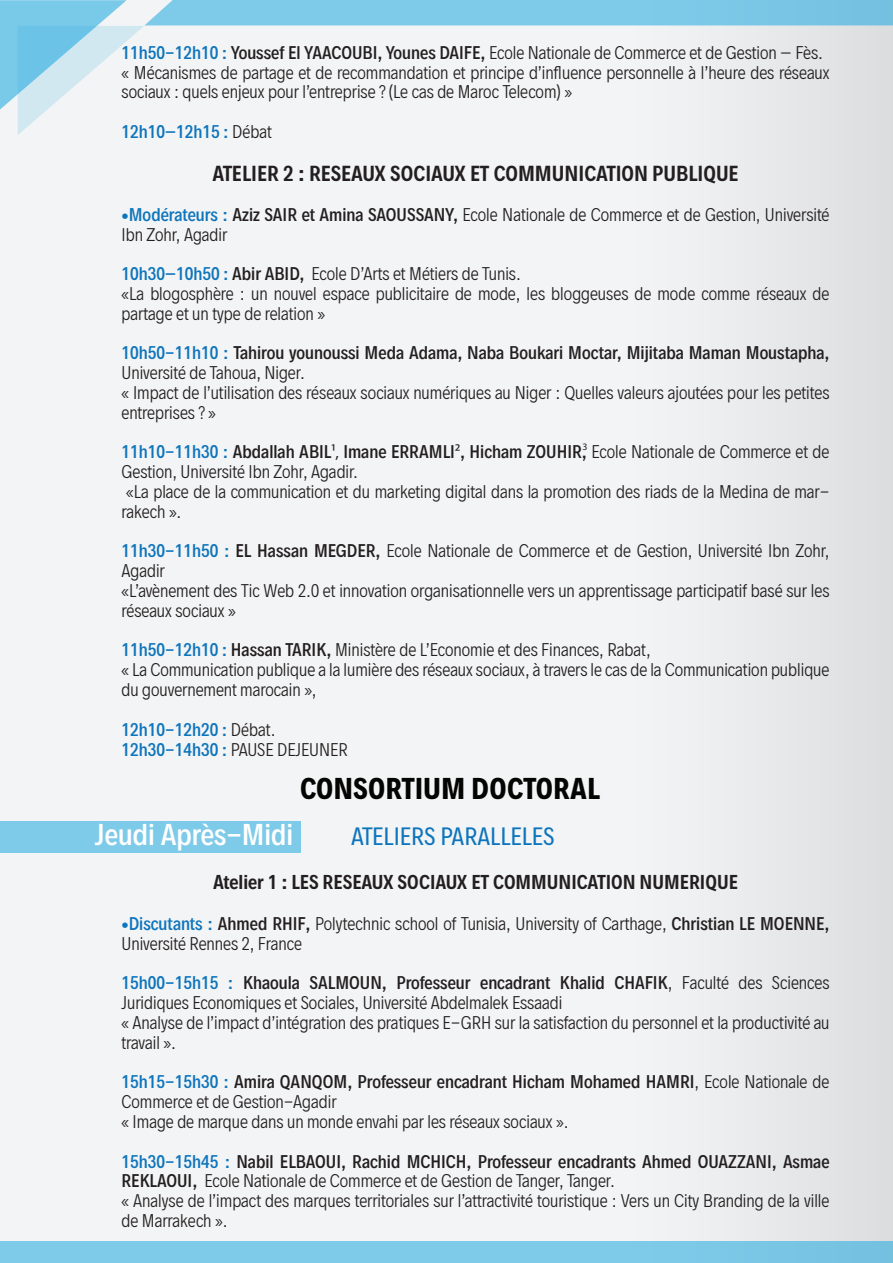
<style>
.page{position:relative;width:893px;height:1263px;background:#f3f4f5}
.page>*{position:absolute;margin:0;border:0;box-sizing:border-box;transform-origin:0 0}
.t1{font:700 27px "Decalotype";color:#040503}
.t2{font:500 27px "Decalotype";color:#fff}
.t3{font:22.5px "Decalotype";color:#0e75bc}
.t4{font:600 19.5px "Decalotype";color:#231f20}
.t5{font:600 18px "Decalotype";color:#231f20}
.t6{font:300 16.5px/19.8px "Decalotype";color:#231f20}
.t7{font:500 16.5px/19.8px "Decalotype";color:#0e75bc}
.t8{font:9.9px "Myriad Pro";color:#231f20}
.s1{font-weight:500;color:#0e75bc}
.s2{font-weight:500}
.s3{font-weight:300;color:#231f20}
.s4{font-family:"Myriad Pro";font-weight:400}
</style>
<div class="page">
<div style="left:627px;top:0;width:266px;height:1263px;background:#eaebed"></div>
<svg style="left:0;top:0;width:893px;height:135px"></svg>
<div style="left:0;top:1241px;width:893px;height:22px;background:#7ecae9"></div>
<div style="left:0;top:821px;width:300px;height:31px;background:#7ecae9"></div>
<p class="t6" style="left:122px;top:43px;width:709px"><span class="s1">11h50-12h10 :</span> <span class="s2">Youssef El YAACOUBI, Younes DAIFE,</span> Ecole Nationale de Commerce et de Gestion – Fès. « Mécanismes de partage et de recommandation et principe d’influence personnelle à l’heure des réseaux sociaux : quels enjeux pour l’entreprise ? (Le cas de Maroc Telecom) »</p>
<p class="t7" style="left:122px;top:122px;width:152px">12h10–12h15 : <span class="s3">Débat</span></p>
<p class="t4" style="left:212px;top:160px;width:528px">ATELIER 2 : RESEAUX SOCIAUX ET COMMUNICATION PUBLIQUE</p>
<p class="t6" style="left:122px;top:205px;width:709px"><span class="s1">•Modérateurs :</span> <span class="s2">Aziz SAIR et Amina SAOUSSANY,</span> Ecole Nationale de Commerce et de Gestion, Université<br>Ibn Zohr, Agadir</p>
<p class="t6" style="left:122px;top:264px;width:709px"><span class="s1">10h30–10h50 :</span> <span class="s2">Abir ABID,</span> Ecole D’Arts et Métiers de Tunis.<br>«La blogosphère : un nouvel espace publicitaire de mode, les bloggeuses de mode comme réseaux de partage et un type de relation »</p>
<p class="t6" style="left:122px;top:343px;width:709px"><span class="s1">10h50-11h10 :</span> <span class="s2">Tahirou younoussi Meda Adama, Naba Boukari Moctar, Mijitaba Maman Moustapha, </span>Université de Tahoua, Niger.<br>« Impact de l’utilisation des réseaux sociaux numériques au Niger : Quelles valeurs ajoutées pour les petites entreprises ? »</p>
<p class="t6" style="left:121px;top:442px;width:709px"><span class="s1">11h10-11h30 :</span> <span class="s2">Abdallah ABIL</span><span class="s4">¹,</span> <span class="s2">Imane ERRAMLI</span><span class="s4">²</span><span class="s2">, Hicham ZOUHIR,</span> Ecole Nationale de Commerce et de Gestion, Université Ibn Zohr, Agadir.<br>«La place de la communication et du marketing digital dans la promotion des riads de la Medina de mar&shy;rakech ».</p>
<p class="t6" style="left:121px;top:541px;width:709px"><span class="s1">11h30-11h50 :</span> <span class="s2">EL Hassan MEGDER,</span> Ecole Nationale de Commerce et de Gestion, Université Ibn Zohr, Agadir<br>«L’avènement des Tic Web 2.0 et innovation organisationnelle vers un apprentissage participatif basé sur les réseaux sociaux »</p>
<p class="t6" style="left:121px;top:640px;width:709px"><span class="s1">11h50-12h10 :</span> <span class="s2">Hassan TARIK,</span> Ministère de L’Economie et des Finances, Rabat,<br>« La Communication publique a la lumière des réseaux sociaux, à travers le cas de la Communication publique du gouvernement marocain »,</p>
<p class="t7" style="left:121px;top:719px;width:228px">12h10-12h20 : <span class="s3">Débat.<br></span>12h30-14h30 : <span class="s3">PAUSE DEJEUNER</span></p>
<p class="t8" style="left:582px;top:441px;width:7px">3</p>
<h1 class="t1" style="left:300px;top:770px;width:301px">CONSORTIUM DOCTORAL</h1>
<h1 class="t2" style="left:95px;top:816px;width:200px">Jeudi Après-Midi</h1>
<p class="t5" style="left:213px;top:869px;width:526px">Atelier 1 : LES RESEAUX SOCIAUX ET COMMUNICATION NUMERIQUE</p>
<p class="t6" style="left:122px;top:914px;width:709px"><span class="s1">•Discutants :</span> <span class="s2">Ahmed RHIF,</span> Polytechnic school of Tunisia, University of Carthage, <span class="s2">Christian LE MOENNE,<br></span>Université Rennes 2, France</p>
<p class="t6" style="left:122px;top:973px;width:709px"><span class="s1">15h00-15h15 :</span> <span class="s2">Khaoula SALMOUN, Professeur encadrant Khalid CHAFIK</span>, Faculté des Sciences Juridiques Economiques et Sociales, Université Abdelmalek Essaadi<br>« Analyse de l’impact d’intégration des pratiques E-GRH sur la satisfaction du personnel et la productivité au travail ».</p>
<p class="t6" style="left:122px;top:1072px;width:709px"><span class="s1">15h15-15h30 :</span> <span class="s2">Amira QANQOM, Professeur encadrant Hicham Mohamed HAMRI</span>, Ecole Nationale de<br>Commerce et de Gestion-Agadir<br>« Image de marque dans un monde envahi par les réseaux sociaux ».</p>
<p class="t6" style="left:121px;top:1151px;width:709px"><span class="s1">15h30-15h45 :</span> <span class="s2">Nabil ELBAOUI, Rachid MCHICH, Professeur encadrants Ahmed OUAZZANI, Asmae REKLAOUI,</span> Ecole Nationale de Commerce et de Gestion de Tanger, Tanger.<br>« Analyse de l’impact des marques territoriales sur l’attractivité touristique : Vers un City Branding de la ville de Marrakech ».</p>
<h2 class="t3" style="left:351px;top:821px;width:205px">ATELIERS PARALLELES</h2>
</div>
